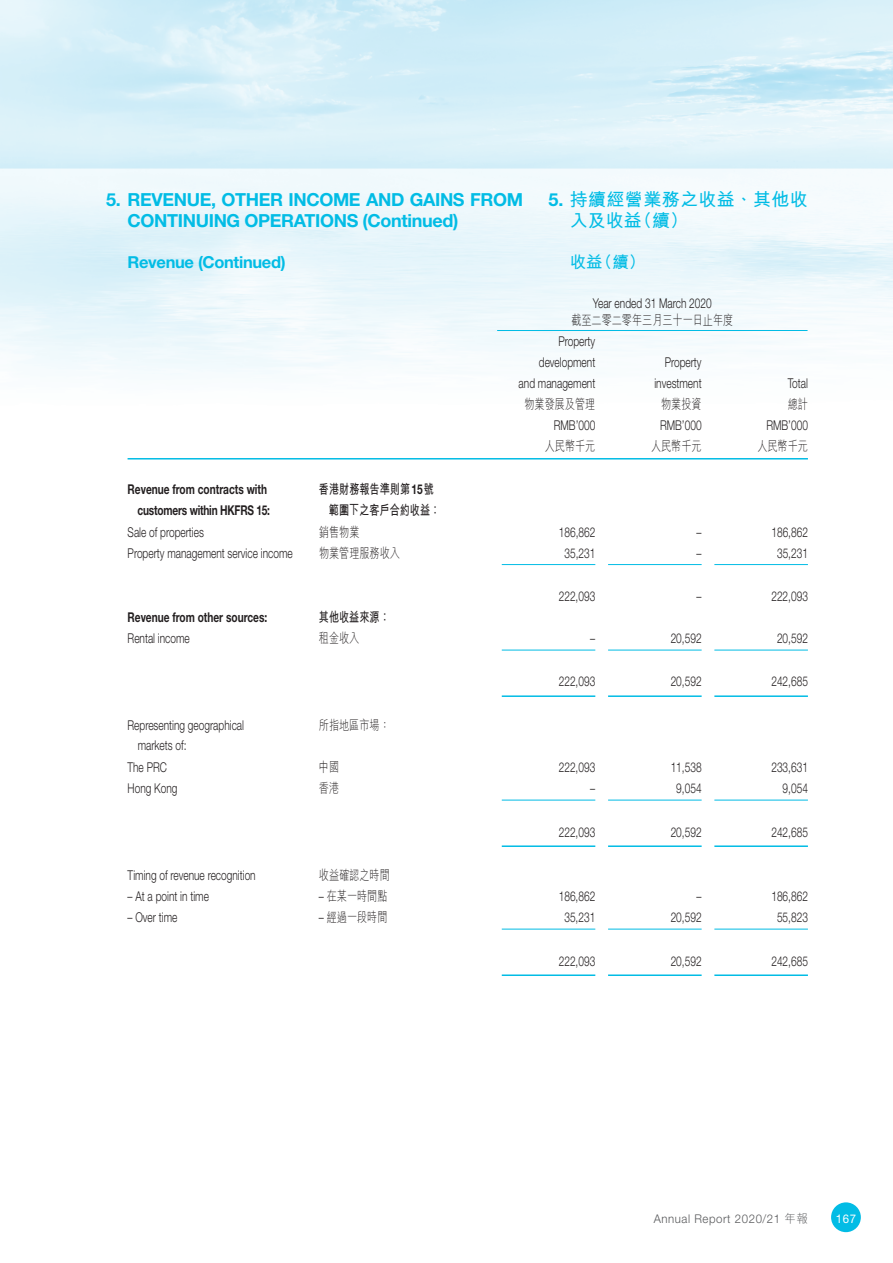
<style>
.page{position:relative;width:893px;height:1263px;background:#fff}
.page>*{position:absolute;margin:0;border:0;box-sizing:border-box;transform-origin:0 0}
.t1{font:700 18px/21px "Helvetica Neue LT Std";letter-spacing:-.02em;color:#02bce5}
.t2{font:700 18px/21px "M Hei HK";letter-spacing:.02em;color:#02bce5}
.t3{font:700 16.5px "Helvetica Neue LT Std";letter-spacing:-.02em;color:#02bce5}
.t4{font:700 16.5px "M Hei HK";color:#02bce5}
.t5{font:300 13.5px/21px "Helvetica Neue LT Std";color:#231f20;text-align:right;scale:.75 1}
.t6{font:300 13.5px "M Hei HK";color:#231f20;scale:.75 1}
.t7{font:700 13.5px "Helvetica Neue LT Std";color:#231f20;scale:.75 1}
.t8{font:700 13.5px "M Hei HK";color:#231f20;scale:.75 1}
.t9{font:700 13.5px "Helvetica Neue LT Std";letter-spacing:-.02em;color:#231f20;scale:.75 1}
.t10{font:300 12px "Helvetica Neue LT Std";letter-spacing:.05em;color:#57585a;scale:.95 1}
.t11{font:12px "Helvetica Neue LT Std";color:#fff;scale:.95 1}
.s1{font-family:"Helvetica Neue LT Std"}
.s2{font-family:"M Hei HK"}
</style>
<div class="page">
<div style="left:831px;top:1202px;width:30px;height:30px;background:#02bce5;border-radius:50%"></div>
<hr style="left:128px;top:458px;width:680px;height:1px;background:#02bce5">
<hr style="left:497px;top:330px;width:310px;height:1px;background:#02bce5">
<hr style="left:502px;top:564px;width:93px;height:1px;background:#02bce5">
<hr style="left:608px;top:564px;width:94px;height:1px;background:#02bce5">
<hr style="left:714px;top:564px;width:94px;height:1px;background:#02bce5">
<hr style="left:502px;top:650px;width:93px;height:1px;background:#02bce5">
<hr style="left:608px;top:650px;width:94px;height:1px;background:#02bce5">
<hr style="left:714px;top:650px;width:94px;height:1px;background:#02bce5">
<hr style="left:502px;top:695px;width:93px;height:2px;background:#02bce5">
<hr style="left:608px;top:695px;width:94px;height:2px;background:#02bce5">
<hr style="left:714px;top:695px;width:94px;height:2px;background:#02bce5">
<hr style="left:502px;top:800px;width:93px;height:1px;background:#02bce5">
<hr style="left:608px;top:800px;width:94px;height:1px;background:#02bce5">
<hr style="left:714px;top:800px;width:94px;height:1px;background:#02bce5">
<hr style="left:502px;top:845px;width:93px;height:2px;background:#02bce5">
<hr style="left:608px;top:845px;width:94px;height:2px;background:#02bce5">
<hr style="left:714px;top:845px;width:94px;height:2px;background:#02bce5">
<hr style="left:502px;top:929px;width:93px;height:1px;background:#02bce5">
<hr style="left:608px;top:929px;width:94px;height:1px;background:#02bce5">
<hr style="left:714px;top:929px;width:94px;height:1px;background:#02bce5">
<hr style="left:502px;top:974px;width:93px;height:2px;background:#02bce5">
<hr style="left:608px;top:974px;width:94px;height:2px;background:#02bce5">
<hr style="left:714px;top:974px;width:94px;height:2px;background:#02bce5">
<h1 class="t1" style="left:128px;top:189px;width:397px;text-indent:-21px">5. REVENUE, OTHER INCOME AND GAINS FROM<br>CONTINUING OPERATIONS (Continued)</h1>
<p class="t3" style="left:128px;top:252px;width:160px">Revenue (Continued)</p>
<h1 class="t2" style="left:570px;top:187px;width:240px;text-indent:-21px"><span class="s1">5.</span> 持續經營業務之收益、其他收入及收益（續）</h1>
<p class="t4" style="left:570px;top:250px;width:77px">收益（續）</p>
<p class="t5" style="left:593px;top:292px;width:160px">Year ended 31 March 2020</p>
<p class="t6" style="left:571px;top:313px;width:217px">截至二零二零年三月三十一日止年度</p>
<p class="t5" style="left:539px;top:330px;width:77px">Property development</p>
<p class="t5" style="left:665px;top:351px;width:51px">Property</p>
<p class="t5" style="left:519px;top:372px;width:104px">and management</p>
<p class="t5" style="left:654px;top:372px;width:64px">investment</p>
<p class="t5" style="left:788px;top:372px;width:29px">Total</p>
<p class="t6" style="left:524px;top:397px;width:96px">物業發展及管理</p>
<p class="t6" style="left:661px;top:397px;width:55px">物業投資</p>
<p class="t6" style="left:788px;top:397px;width:28px">總計</p>
<p class="t5" style="left:554px;top:414px;width:57px">RMB’000</p>
<p class="t5" style="left:660px;top:414px;width:57px">RMB’000</p>
<p class="t5" style="left:766px;top:414px;width:57px">RMB’000</p>
<p class="t6" style="left:545px;top:439px;width:69px">人民幣千元</p>
<p class="t6" style="left:651px;top:439px;width:69px">人民幣千元</p>
<p class="t6" style="left:757px;top:439px;width:69px">人民幣千元</p>
<p class="t7" style="left:128px;top:481px;width:188px">Revenue from contracts with</p>
<p class="t8" style="left:319px;top:480px;width:155px">香港財務報告準則第<span class="s1">15</span>號</p>
<p class="t9" style="left:138px;top:502px;width:178px">customers within HKFRS 15:</p>
<p class="t8" style="left:329px;top:501px;width:150px">範圍下之客戶合約收益：</p>
<p class="t5" style="left:128px;top:521px;width:103px">Sale of properties</p>
<p class="t6" style="left:319px;top:525px;width:56px">銷售物業</p>
<p class="t5" style="left:559px;top:521px;width:50px">186,862</p>
<p class="t5" style="left:697px;top:521px;width:8px">–</p>
<p class="t5" style="left:771px;top:521px;width:50px">186,862</p>
<p class="t5" style="left:128px;top:542px;width:222px">Property management service income</p>
<p class="t6" style="left:319px;top:546px;width:110px">物業管理服務收入</p>
<p class="t5" style="left:564px;top:542px;width:43px">35,231</p>
<p class="t5" style="left:697px;top:542px;width:8px">–</p>
<p class="t5" style="left:777px;top:542px;width:43px">35,231</p>
<p class="t5" style="left:559px;top:585px;width:50px">222,093</p>
<p class="t5" style="left:697px;top:585px;width:8px">–</p>
<p class="t5" style="left:771px;top:585px;width:50px">222,093</p>
<p class="t7" style="left:128px;top:609px;width:188px">Revenue from other sources:</p>
<p class="t8" style="left:319px;top:607px;width:96px">其他收益來源：</p>
<p class="t5" style="left:128px;top:627px;width:85px">Rental income</p>
<p class="t6" style="left:319px;top:631px;width:55px">租金收入</p>
<p class="t5" style="left:590px;top:627px;width:8px">–</p>
<p class="t5" style="left:671px;top:627px;width:43px">20,592</p>
<p class="t5" style="left:777px;top:627px;width:43px">20,592</p>
<p class="t5" style="left:559px;top:671px;width:50px">222,093</p>
<p class="t5" style="left:671px;top:671px;width:43px">20,592</p>
<p class="t5" style="left:771px;top:671px;width:50px">242,685</p>
<p class="t5" style="left:128px;top:714px;width:157px">Representing geographical</p>
<p class="t6" style="left:319px;top:718px;width:96px">所指地區市場：</p>
<p class="t5" style="left:128px;top:734px;width:80px;line-height:21.9px;text-align:left;text-indent:10px">markets of:<br>The PRC</p>
<p class="t6" style="left:319px;top:760px;width:28px">中國</p>
<p class="t5" style="left:559px;top:756px;width:50px">222,093</p>
<p class="t5" style="left:671px;top:756px;width:43px">11,538</p>
<p class="t5" style="left:771px;top:756px;width:50px">233,631</p>
<p class="t5" style="left:128px;top:777px;width:68px">Hong Kong</p>
<p class="t6" style="left:319px;top:781px;width:28px">香港</p>
<p class="t5" style="left:590px;top:777px;width:8px">–</p>
<p class="t5" style="left:676px;top:777px;width:35px">9,054</p>
<p class="t5" style="left:783px;top:777px;width:35px">9,054</p>
<p class="t5" style="left:559px;top:821px;width:50px">222,093</p>
<p class="t5" style="left:671px;top:821px;width:43px">20,592</p>
<p class="t5" style="left:771px;top:821px;width:50px">242,685</p>
<p class="t5" style="left:128px;top:864px;width:172px">Timing of revenue recognition</p>
<p class="t6" style="left:319px;top:868px;width:96px">收益確認之時間</p>
<p class="t5" style="left:128px;top:885px;width:110px">– At a point in time</p>
<p class="t6" style="left:319px;top:889px;width:93px"><span class="s1">–</span> 在某一時間點</p>
<p class="t5" style="left:559px;top:885px;width:50px">186,862</p>
<p class="t5" style="left:697px;top:885px;width:8px">–</p>
<p class="t5" style="left:771px;top:885px;width:50px">186,862</p>
<p class="t5" style="left:128px;top:906px;width:68px">– Over time</p>
<p class="t6" style="left:319px;top:910px;width:93px"><span class="s1">–</span> 經過一段時間</p>
<p class="t5" style="left:564px;top:906px;width:43px">35,231</p>
<p class="t5" style="left:671px;top:906px;width:43px">20,592</p>
<p class="t5" style="left:777px;top:906px;width:43px">55,823</p>
<p class="t5" style="left:559px;top:950px;width:50px">222,093</p>
<p class="t5" style="left:671px;top:950px;width:43px">20,592</p>
<p class="t5" style="left:771px;top:950px;width:50px">242,685</p>
<p class="t10" style="left:654px;top:1211px;width:164px">Annual Report 2020/21 <span class="s2">年報</span></p>
<p class="t11" style="left:836px;top:1211px;width:23px">167</p>
</div>
